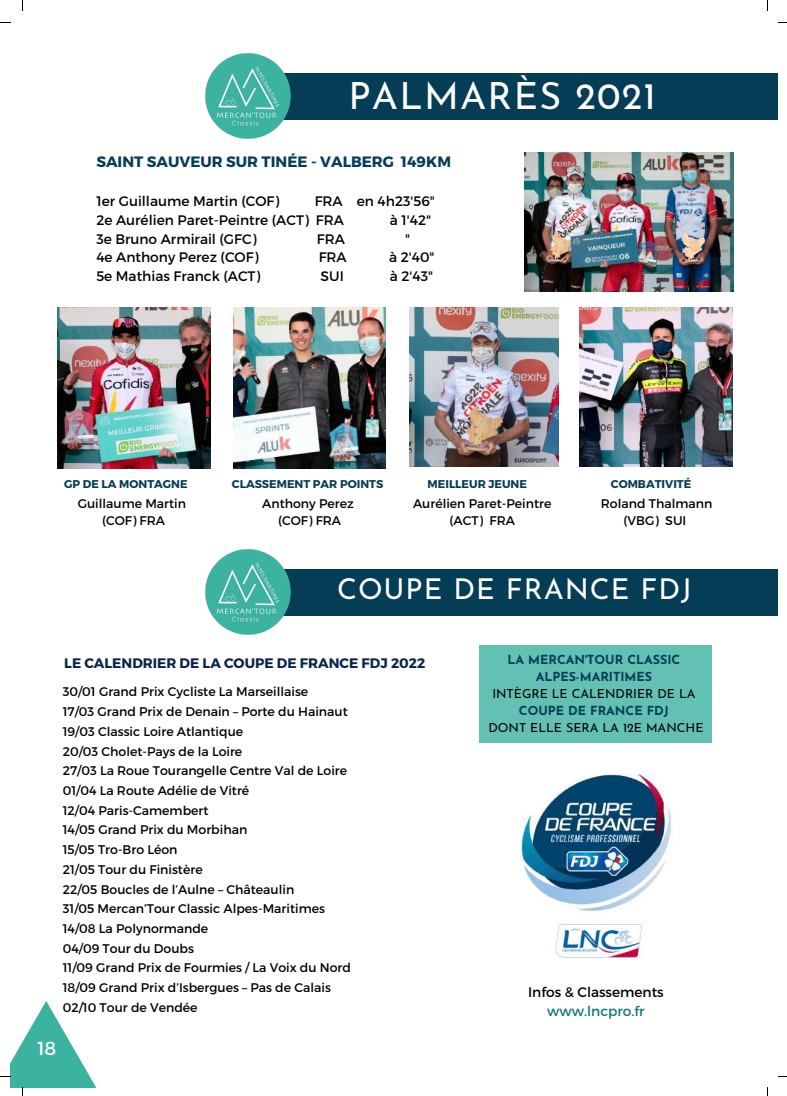
<style>
.page{position:relative;width:787px;height:1096px;background:#fff}
.page>*{position:absolute;margin:0;border:0;box-sizing:border-box;transform-origin:0 0}
.t1{font:37.5px "Josefin Sans";letter-spacing:.035em;color:#fff}
.t2{font:28.75px "Josefin Sans";letter-spacing:.035em;color:#fff}
.t3{font:18.75px "Montserrat";color:#fff}
.t4{font:700 15px "Montserrat";color:#053d57}
.t5{font:13.75px/18.8px "Montserrat";color:#000}
.t6{font:700 13.75px "Montserrat";color:#0d254c}
.t7{font:13.75px "Montserrat";color:#12757b}
.t8{font:12.5px/19.8px "Montserrat";color:#000;text-align:center}
.t9{font:700 12.5px/16.9px "Josefin Sans";color:#053d57;text-align:center}
.t10{font:12.5px "Josefin Sans";color:#000}
.t11{font:700 11.25px "Montserrat";color:#053d57}
</style>
<div class="page">
<div style="left:234px;top:73px;width:544px;height:46px;background:#053d57"></div>
<img style="left:205px;top:53px;width:90px;height:86px">
<img style="left:525px;top:152px;width:208px;height:139px">
<img style="left:57px;top:307px;width:153px;height:161px">
<img style="left:234px;top:308px;width:152px;height:160px">
<img style="left:579px;top:308px;width:153px;height:158px">
<img style="left:409px;top:307px;width:149px;height:159px">
<img style="left:520px;top:773px;width:152px;height:138px">
<div style="left:274px;top:569px;width:504px;height:46px;background:#053d57"></div>
<img style="left:205px;top:549px;width:90px;height:86px">
<div style="left:479px;top:645px;width:233px;height:98px;background:#62c1b2"></div>
<img style="left:555px;top:924px;width:92px;height:34px">
<svg style="left:0;top:1001px;width:97px;height:94px"></svg>
<h1 class="t1" style="left:348px;top:81px;width:309px">PALMARÈS 2021</h1>
<p class="t4" style="left:96px;top:152px;width:356px">SAINT SAUVEUR SUR TINÉE - VALBERG 149KM</p>
<p class="t5" style="left:96px;top:191px;width:184px">1er Guillaume Martin (COF)</p>
<p class="t5" style="left:96px;top:191px;width:340px;text-indent:218px">FRA en 4h23'56"<br>2e Aurélien Paret-Peintre (ACT) FRA</p>
<p class="t5" style="left:390px;top:210px;width:43px">à 1'42"</p>
<p class="t5" style="left:96px;top:229px;width:162px">3e Bruno Armirail (GFC)</p>
<p class="t5" style="left:317px;top:229px;width:29px">FRA</p>
<p class="t5" style="left:405px;top:229px;width:6px">"</p>
<p class="t5" style="left:96px;top:247px;width:164px">4e Anthony Perez (COF)</p>
<p class="t5" style="left:319px;top:247px;width:29px">FRA</p>
<p class="t5" style="left:389px;top:247px;width:47px">à 2'40"</p>
<p class="t5" style="left:96px;top:266px;width:165px">5e Mathias Franck (ACT)</p>
<p class="t5" style="left:321px;top:266px;width:25px">SUI</p>
<p class="t5" style="left:390px;top:266px;width:45px">à 2'43"</p>
<p class="t11" style="left:64px;top:476px;width:125px">GP DE LA MONTAGNE</p>
<p class="t11" style="left:232px;top:476px;width:153px">CLASSEMENT PAR POINTS</p>
<p class="t11" style="left:428px;top:476px;width:101px">MEILLEUR JEUNE</p>
<p class="t11" style="left:611px;top:476px;width:82px">COMBATIVITÉ</p>
<p class="t8" style="left:262px;top:494px;width:93px;line-height:16.9px">Anthony Perez (COF) FRA</p>
<p class="t8" style="left:413px;top:494px;width:140px;line-height:16.9px">Aurélien Paret-Peintre (ACT) FRA</p>
<p class="t8" style="left:601px;top:494px;width:113px;line-height:16.9px">Roland Thalmann (VBG) SUI</p>
<p class="t8" style="left:78px;top:494px;width:110px;line-height:16.9px">Guillaume Martin (COF) FRA</p>
<h2 class="t2" style="left:337px;top:577px;width:356px">COUPE DE FRANCE FDJ</h2>
<p class="t6" style="left:64px;top:653px;width:363px">LE CALENDRIER DE LA COUPE DE FRANCE FDJ 2022</p>
<p class="t8" style="left:63px;top:681px;width:290px;text-align:left">30/01 Grand Prix Cycliste La Marseillaise<br>17/03 Grand Prix de Denain – Porte du Hainaut<br>19/03 Classic Loire Atlantique<br>20/03 Cholet-Pays de la Loire<br>27/03 La Roue Tourangelle Centre Val de Loire<br>01/04 La Route Adélie de Vitré<br>12/04 Paris-Camembert<br>14/05 Grand Prix du Morbihan<br>15/05 Tro-Bro Léon<br>21/05 Tour du Finistère<br>22/05 Boucles de l’Aulne – Châteaulin<br>31/05 Mercan’Tour Classic Alpes-Maritimes<br>14/08 La Polynormande<br>04/09 Tour du Doubs<br>11/09 Grand Prix de Fourmies / La Voix du Nord<br>18/09 Grand Prix d’Isbergues – Pas de Calais<br>02/10 Tour de Vendée</p>
<h3 class="t3" style="left:37px;top:1036px;width:21px">18</h3>
<p class="t9" style="left:507px;top:652px;width:174px">LA MERCAN'TOUR CLASSIC<br>ALPES-MARITIMES</p>
<p class="t10" style="left:492px;top:688px;width:205px">INTÈGRE LE CALENDRIER DE LA</p>
<p class="t9" style="left:519px;top:703px;width:151px">COUPE DE FRANCE FDJ</p>
<p class="t10" style="left:488px;top:722px;width:217px">DONT ELLE SERA LA 12E MANCHE</p>
<p class="t5" style="left:528px;top:982px;width:137px">Infos &amp; Classements</p>
<p class="t7" style="left:547px;top:1001px;width:99px">www.lncpro.fr</p>
</div>
